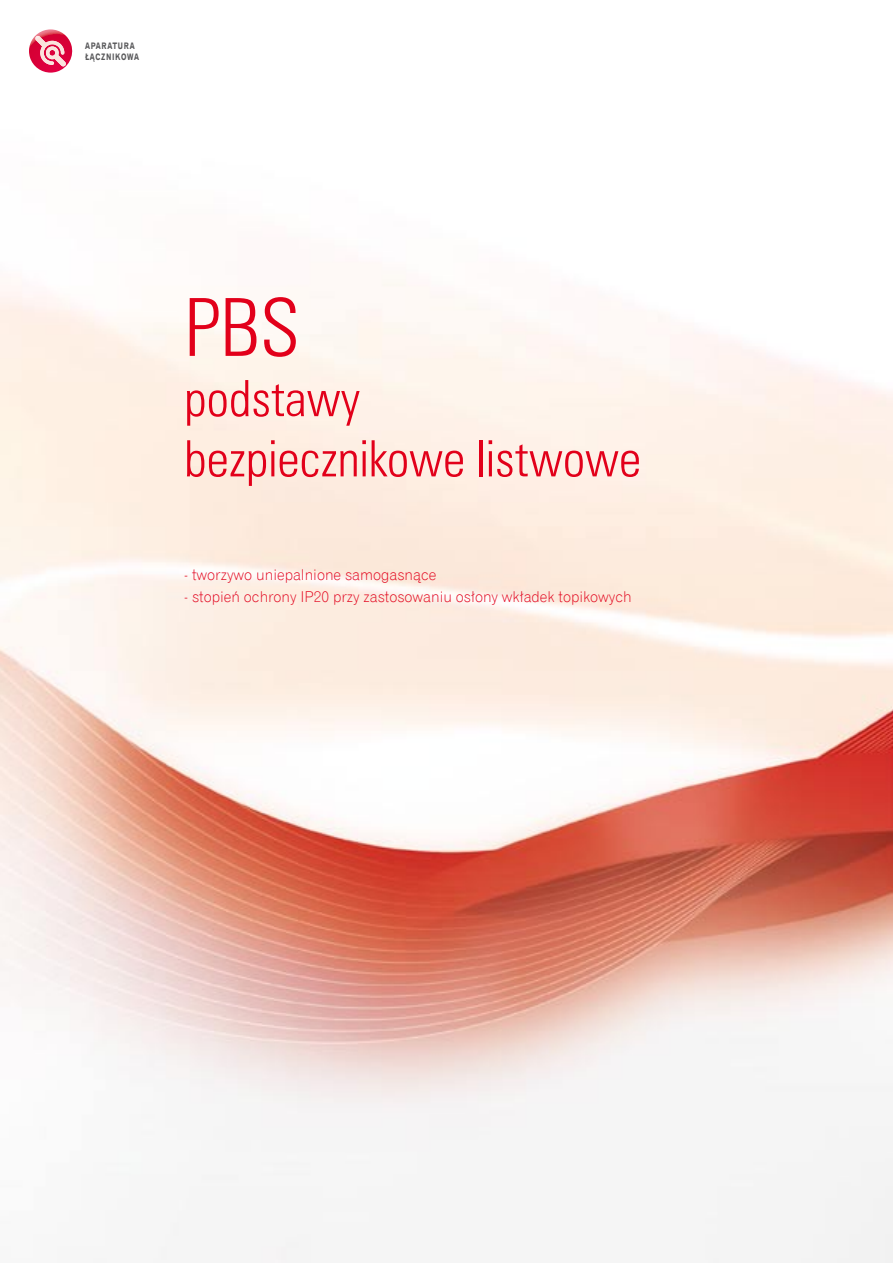
<style>
.page{position:relative;width:893px;height:1263px;background:#fff}
.page>*{position:absolute;margin:0;border:0;box-sizing:border-box;transform-origin:0 0}
.t1{font:80.25px "Zurich Lt Cn EU";color:#e2001a}
.t2{font:50.25px/60.2px "Zurich Lt Cn EU";color:#e2001a}
.t3{font:15px "Gothic 720 Lt EU";color:#e2001a}
.t4{font:700 9px/10.8px "Gothic 720 EU";letter-spacing:.1em;color:#58585a;scale:.75 1}
</style>
<div class="page">
<img style="left:0;top:279px;width:893px;height:984px">
<svg style="left:29px;top:29px;width:44px;height:44px"></svg>
<p class="t4" style="left:85px;top:41px;width:74px">APARATURA<br>ŁĄCZNIKOWA</p>
<h1 class="t1" style="left:184px;top:279px;width:117px">PBS</h1>
<h2 class="t2" style="left:184px;top:368px;width:458px">podstawy bezpiecznikowe listwowe</h2>
<p class="t3" style="left:184px;top:565px;width:254px">- tworzywo uniepalnione samogasnące</p>
<p class="t3" style="left:184px;top:588px;width:449px">- stopień ochrony IP20 przy zastosowaniu osłony wkładek topikowych</p>
</div>
